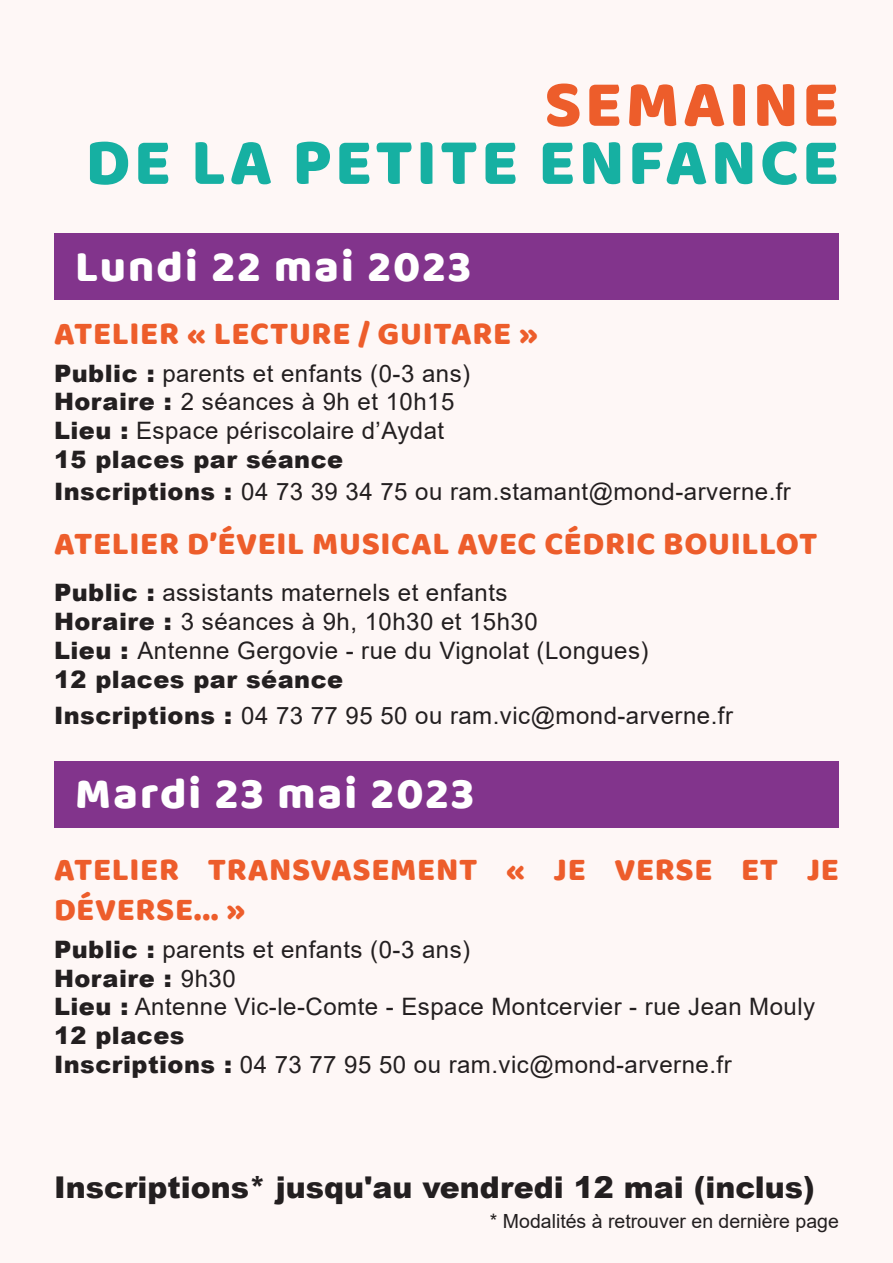
<style>
.page{position:relative;width:893px;height:1263px;background:#fef7f6}
.page>*{position:absolute;margin:0;border:0;box-sizing:border-box;transform-origin:0 0}
.t1{font:67.5px "Baloo Tamma";letter-spacing:.05em;color:#16b0a2}
.t2{font:67.5px "Baloo Tamma";letter-spacing:.05em;color:#ed5d2b}
.t3{font:45px "Baloo Tamma";letter-spacing:.05em;color:#fff}
.t4{font:33px/39.6px "Baloo Tamma";letter-spacing:.02em;color:#ed5d2b}
.t5{font:900 30px "Arial";color:#231f20}
.t6{font:24px "Arial";letter-spacing:.02em;color:#231f20}
.t7{font:900 24px "Arial";letter-spacing:.02em;color:#231f20}
.t8{font:19.5px "Arial";color:#231f20}
.s1{font-weight:900}
.s2{font-weight:400}
</style>
<div class="page">
<div style="left:54px;top:234px;width:785px;height:66px;background:#82348c"></div>
<div style="left:54px;top:761px;width:785px;height:67px;background:#82348c"></div>
<p class="t2" style="left:544px;top:63px;width:296px">SEMAINE</p>
<p class="t1" style="left:86px;top:121px;width:755px">DE LA PETITE ENFANCE</p>
<p class="t3" style="left:75px;top:239px;width:397px">Lundi 22 mai 2023</p>
<p class="t4" style="left:54px;top:313px;width:486px">ATELIER « LECTURE / GUITARE »</p>
<p class="t6" style="left:54px;top:357px;width:418px"><span class="s1">Public :</span> parents et enfants (0-3 ans)</p>
<p class="t6" style="left:54px;top:385px;width:402px"><span class="s1">Horaire :</span> 2 séances à 9h et 10h15</p>
<p class="t6" style="left:54px;top:414px;width:392px"><span class="s1">Lieu :</span> Espace périscolaire d’Aydat</p>
<p class="t7" style="left:54px;top:442px;width:291px">15 places par séance</p>
<p class="t6" style="left:54px;top:475px;width:738px"><span class="s1">Inscriptions :</span> 04 73 39 34 75 ou ram.stamant@mond-arverne.fr</p>
<p class="t4" style="left:54px;top:523px;width:765px">ATELIER D’ÉVEIL MUSICAL AVEC CÉDRIC BOUILLOT</p>
<p class="t6" style="left:54px;top:576px;width:455px"><span class="s1">Public :</span> assistants maternels et enfants</p>
<p class="t6" style="left:54px;top:605px;width:485px"><span class="s1">Horaire :</span> 3 séances à 9h, 10h30 et 15h30</p>
<p class="t6" style="left:54px;top:634px;width:596px"><span class="s1">Lieu :</span> Antenne Gergovie - rue du Vignolat (Longues)</p>
<p class="t7" style="left:54px;top:662px;width:291px">12 places par séance</p>
<p class="t6" style="left:54px;top:699px;width:680px"><span class="s1">Inscriptions :</span> 04 73 77 95 50 ou ram.vic@mond-arverne.fr</p>
<p class="t3" style="left:75px;top:767px;width:400px">Mardi 23 mai 2023</p>
<p class="t4" style="left:54px;top:849px;width:786px">ATELIER TRANSVASEMENT « JE VERSE ET JE<br>DÉVERSE... »</p>
<p class="t6" style="left:54px;top:933px;width:418px"><span class="s1">Public :</span> parents et enfants (0-3 ans)</p>
<p class="t7" style="left:54px;top:961px;width:183px">Horaire : <span class="s2">9h30</span></p>
<p class="t6" style="left:54px;top:990px;width:763px"><span class="s1">Lieu :</span> Antenne Vic-le-Comte - Espace Montcervier - rue Jean Mouly</p>
<p class="t7" style="left:54px;top:1018px;width:132px">12 places</p>
<p class="t6" style="left:54px;top:1048px;width:679px"><span class="s1">Inscriptions :</span> 04 73 77 95 50 ou ram.vic@mond-arverne.fr</p>
<p class="t5" style="left:54px;top:1166px;width:762px">Inscriptions* jusqu'au vendredi 12 mai (inclus)</p>
<p class="t8" style="left:490px;top:1207px;width:350px">* Modalités à retrouver en dernière page</p>
</div>
